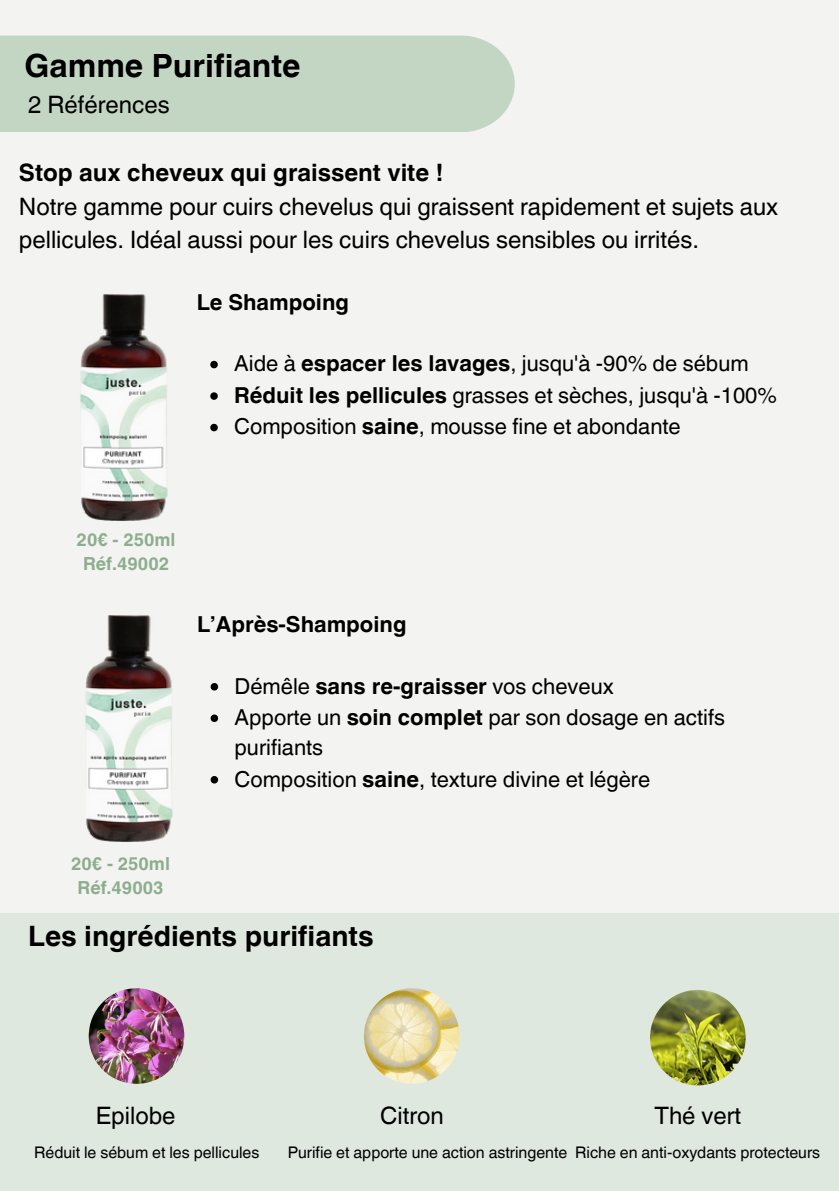
<style>
.page{position:relative;width:839px;height:1191px;background:#fff}
.page>*{position:absolute;margin:0;border:0;box-sizing:border-box;transform-origin:0 0}
.t1{font:700 32px "Helvetica World";color:#000}
.t2{font:700 28px "Helvetica World";color:#000}
.t3{font:24px/33px "Helvetica World";color:#000}
.t4{font:700 24px "Helvetica World";color:#000}
.t5{font:22px/30px "Helvetica World";color:#000}
.t6{font:700 22px "Helvetica World";color:#000}
.t7{font:700 18px "Helvetica World";color:#8dad8e}
.t8{font:16px "Helvetica World";color:#000}
.s1{font-weight:700}
</style>
<div class="page">
<div style="left:0;top:0;width:838px;height:1191px;background:#f3f4f2"></div>
<div style="left:0;top:36px;width:515px;height:96px;background:#c3d6c4"></div>
<div style="left:0;top:913px;width:838px;height:278px;background:#dfe8df"></div>
<img style="left:80px;top:294px;width:88px;height:227px">
<img style="left:85px;top:615px;width:88px;height:227px">
<svg style="left:210px;top:361px;width:8px;height:7px"></svg>
<svg style="left:210px;top:392px;width:8px;height:8px"></svg>
<svg style="left:210px;top:424px;width:8px;height:7px"></svg>
<svg style="left:211px;top:683px;width:7px;height:8px"></svg>
<svg style="left:211px;top:715px;width:7px;height:7px"></svg>
<svg style="left:211px;top:776px;width:7px;height:8px"></svg>
<img style="left:89px;top:988px;width:95px;height:96px;border-radius:50%">
<img style="left:364px;top:988px;width:95px;height:96px;border-radius:50%">
<img style="left:650px;top:990px;width:95px;height:95px;border-radius:50%">
<p class="t1" style="left:25px;top:40px;width:277px">Gamme Purifiante</p>
<p class="t3" style="left:28px;top:88px;width:143px">2 Références</p>
<p class="t4" style="left:19px;top:153px;width:426px">Stop aux cheveux qui graissent vite !</p>
<p class="t3" style="left:19px;top:190px;width:760px">Notre gamme pour cuirs chevelus qui graissent rapidement et sujets aux pellicules. Idéal aussi pour les cuirs chevelus sensibles ou irrités.</p>
<p class="t6" style="left:197px;top:284px;width:154px">Le Shampoing</p>
<p class="t5" style="left:234px;top:349px;width:516px">Aide à <span class="s1">espacer les lavages</span>, jusqu'à -90% de sébum</p>
<p class="t5" style="left:234px;top:380px;width:544px"><span class="s1">Réduit les pellicules</span> grasses et sèches, jusqu'à -100%</p>
<p class="t5" style="left:234px;top:412px;width:448px">Composition <span class="s1">saine</span>, mousse fine et abondante</p>
<p class="t7" style="left:77px;top:525px;width:100px">20€ - 250ml</p>
<p class="t7" style="left:83px;top:549px;width:87px">Réf.49002</p>
<p class="t6" style="left:197px;top:606px;width:211px">L’Après-Shampoing</p>
<p class="t5" style="left:234px;top:671px;width:380px">Démêle <span class="s1">sans re-graisser</span> vos cheveux</p>
<p class="t5" style="left:234px;top:702px;width:492px">Apporte un <span class="s1">soin complet</span> par son dosage en actifs purifiants</p>
<p class="t5" style="left:234px;top:764px;width:417px">Composition <span class="s1">saine</span>, texture divine et légère</p>
<p class="t7" style="left:71px;top:849px;width:100px">20€ - 250ml</p>
<p class="t7" style="left:78px;top:873px;width:87px">Réf.49003</p>
<p class="t2" style="left:28px;top:913px;width:347px">Les ingrédients purifiants</p>
<p class="t3" style="left:96px;top:1099px;width:81px">Epilobe</p>
<p class="t3" style="left:380px;top:1099px;width:65px">Citron</p>
<p class="t3" style="left:654px;top:1099px;width:88px">Thé vert</p>
<p class="t8" style="left:34px;top:1143px;width:227px">Réduit le sébum et les pellicules</p>
<p class="t8" style="left:288px;top:1143px;width:281px">Purifie et apporte une action astringente</p>
<p class="t8" style="left:575px;top:1143px;width:246px">Riche en anti-oxydants protecteurs</p>
</div>
